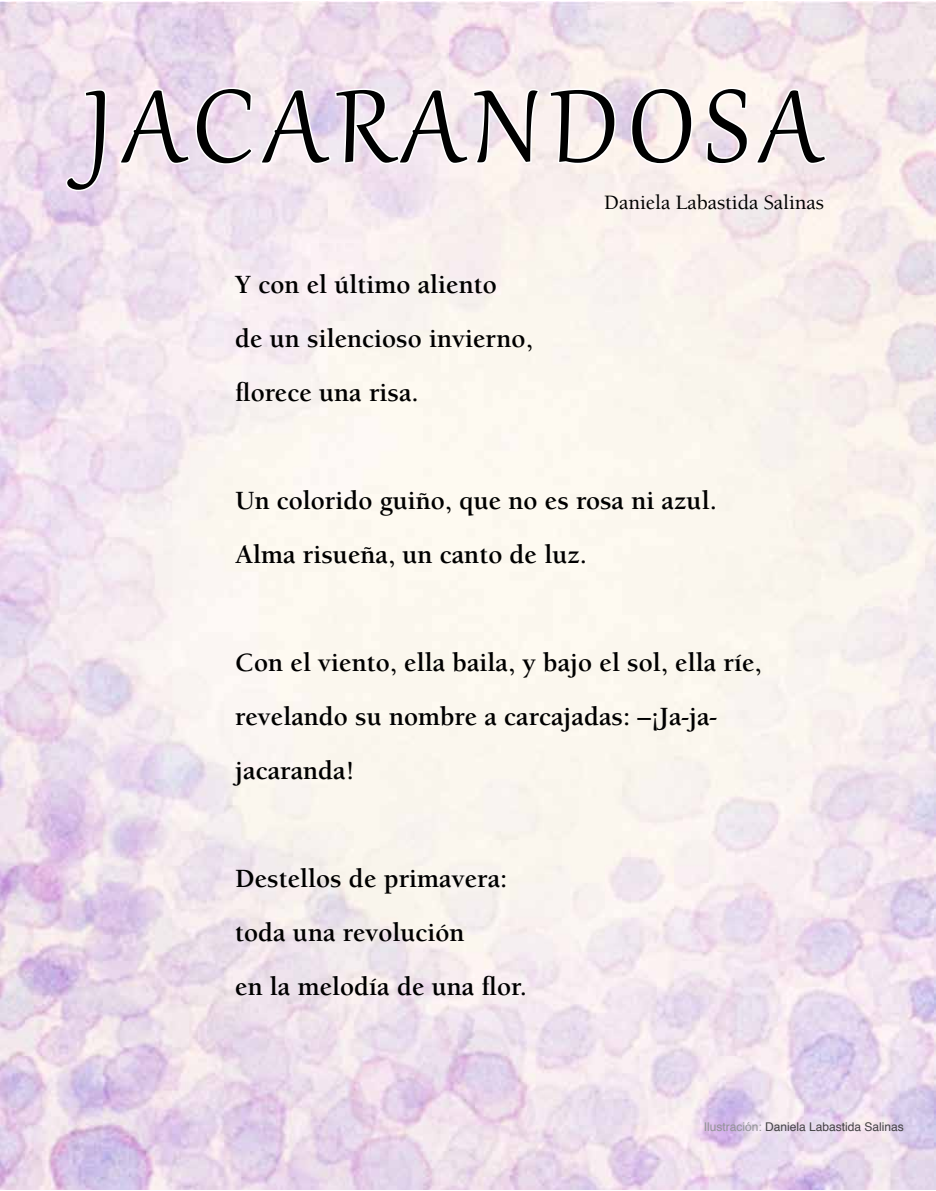
<style>
.page{position:relative;width:936px;height:1191px;background:#fff}
.page>*{position:absolute;margin:0;border:0;box-sizing:border-box;transform-origin:0 0}
.t1{font:126px "Gabriola";letter-spacing:.08em;color:#000}
.t2{font:700 27px/54px "Berkeley Std";color:#000}
.t3{font:500 21px "Berkeley Std";color:#000}
.t4{font:12px "Helvetica";color:#414042}
.s1{color:#939598}
</style>
<div class="page">
<img style="left:0;top:1px;width:935px;height:1188px">
<svg style="left:63px;top:87px;width:45px;height:106px"></svg>
<svg style="left:117px;top:86px;width:423px;height:81px"></svg>
<svg style="left:547px;top:87px;width:70px;height:79px"></svg>
<svg style="left:629px;top:86px;width:65px;height:80px"></svg>
<svg style="left:704px;top:86px;width:124px;height:80px"></svg>
<h1 class="t1" style="left:85px;top:44px;width:737px">jacarandosa</h1>
<p class="t3" style="left:604px;top:191px;width:221px">Daniela Labastida Salinas</p>
<p class="t2" style="left:235px;top:257px;width:299px">Y con el último aliento<br>de un silencioso invierno, florece una risa.</p>
<p class="t2" style="left:235px;top:473px;width:483px">Un colorido guiño, que no es rosa ni azul.<br>Alma risueña, un canto de luz.</p>
<p class="t2" style="left:235px;top:635px;width:528px">Con el viento, ella baila, y bajo el sol, ella ríe, revelando su nombre a carcajadas: –¡Ja-ja&shy;jacaranda!</p>
<p class="t2" style="left:235px;top:851px;width:293px">Destellos de primavera: toda una revolución<br>en la melodía de una flor.</p>
<p class="t4" style="left:703px;top:1117px;width:202px"><span class="s1">Ilustración:</span> Daniela Labastida Salinas</p>
</div>
